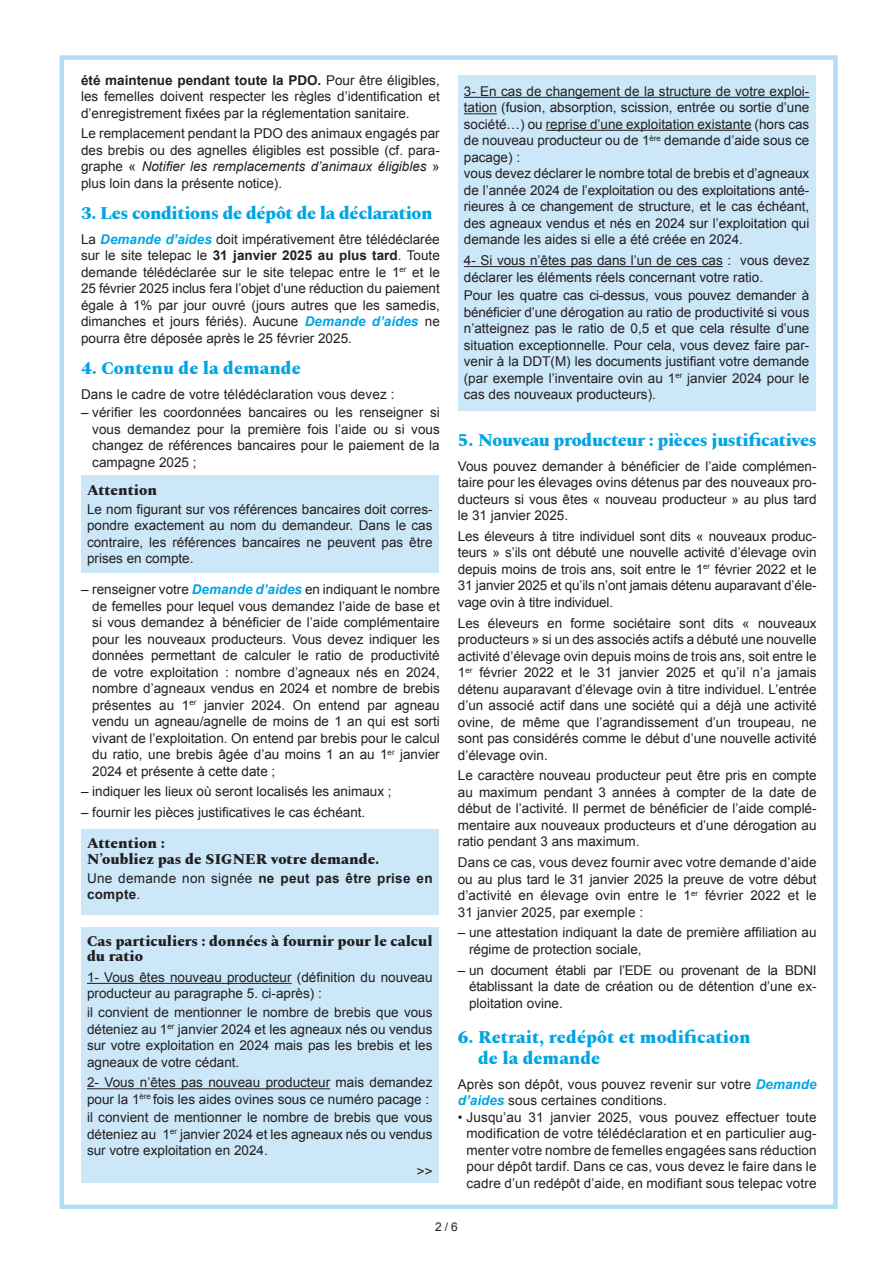
<style>
.page{position:relative;width:893px;height:1263px;background:#fff}
.page>*{position:absolute;margin:0;border:0;box-sizing:border-box;transform-origin:0 0}
.t1{font:800 18px/21px "Spectral";letter-spacing:-.01em;color:#00a5e3}
.t2{font:800 15px/16.5px "Spectral";color:#231f20}
.t3{font:13.5px/16.5px "Arial";color:#231f20;text-align:justify}
.t4{font:700 13.5px/16.5px "Arial";letter-spacing:.02em;color:#231f20}
.t5{font:12px "Arial";color:#231f20}
.s1{font-weight:700}
.s2{font-style:italic}
.s3{font-weight:700;font-style:italic;color:#00a5e3}
.s4{font-weight:400}
</style>
<div class="page">
<div style="left:60px;top:55px;width:778px;height:1154px;border:4px solid #b3ddf5"></div>
<div style="left:81px;top:475px;width:358px;height:98px;background:#cbe7f8"></div>
<div style="left:81px;top:830px;width:358px;height:85px;background:#cbe7f8"></div>
<div style="left:81px;top:928px;width:358px;height:255px;background:#cbe7f8"></div>
<hr style="left:87px;top:983px;width:205px;height:1px;background:#231f20">
<hr style="left:87px;top:1088px;width:243px;height:1px;background:#231f20">
<div style="left:458px;top:75px;width:357px;height:336px;background:#cbe7f8"></div>
<hr style="left:464px;top:97px;width:345px;height:1px;background:#231f20">
<hr style="left:464px;top:113px;width:33px;height:1px;background:#231f20">
<hr style="left:546px;top:130px;width:205px;height:1px;background:#231f20">
<hr style="left:464px;top:266px;width:259px;height:1px;background:#231f20">
<p class="t3" style="left:81px;top:72px;width:360px"><span class="s1">été maintenue pendant toute la PDO.</span> Pour être éligibles, les femelles doivent respecter les règles d’identification et d’enregistrement fixées par la réglementation sanitaire.</p>
<p class="t3" style="left:81px;top:125px;width:360px">Le remplacement pendant la PDO des animaux engagés par des brebis ou des agnelles éligibles est possible (cf. para&shy;graphe « <span class="s2">Notifier les remplacements d’animaux éligibles</span> » plus loin dans la présente notice).</p>
<h1 class="t1" style="left:81px;top:201px;width:353px">3. Les conditions de dépôt de la déclaration</h1>
<p class="t3" style="left:81px;top:231px;width:360px">La <span class="s3">Demande d’aides</span> doit impérativement être télédéclarée sur le site telepac le <span class="s1">31 janvier 2025 au plus tard</span>. Toute demande télédéclarée sur le site telepac entre le 1<sup>er</sup> et le 25 février 2025 inclus fera l’objet d’une réduction du paiement égale à 1% par jour ouvré (jours autres que les samedis, dimanches et jours fériés). Aucune <span class="s3">Demande d’aides</span> ne pourra être déposée après le 25 février 2025.</p>
<h1 class="t1" style="left:81px;top:356px;width:221px">4. Contenu de la demande</h1>
<p class="t3" style="left:81px;top:386px;width:315px">Dans le cadre de votre télédéclaration vous devez :</p>
<p class="t3" style="left:92px;top:405px;width:349px;text-indent:-11px">– vérifier les coordonnées bancaires ou les renseigner si vous demandez pour la première fois l’aide ou si vous changez de références bancaires pour le paiement de la campagne 2025 ;</p>
<p class="t2" style="left:87px;top:481px;width:71px">Attention</p>
<p class="t3" style="left:87px;top:501px;width:347px">Le nom figurant sur vos références bancaires doit corres&shy;pondre exactement au nom du demandeur. Dans le cas contraire, les références bancaires ne peuvent pas être prises en compte.</p>
<p class="t3" style="left:92px;top:581px;width:349px;text-indent:-11px">– renseigner votre <span class="s3">Demande d’aides</span> en indiquant le nombre de femelles pour lequel vous demandez l’aide de base et si vous demandez à bénéficier de l’aide complémentaire pour les nouveaux producteurs. Vous devez indiquer les données permettant de calculer le ratio de productivité de votre exploitation : nombre d’agneaux nés en 2024, nombre d’agneaux vendus en 2024 et nombre de brebis présentes au 1<sup>er</sup> janvier 2024. On entend par agneau vendu un agneau/agnelle de moins de 1 an qui est sorti vivant de l’exploitation. On entend par brebis pour le calcul du ratio, une brebis âgée d’au moins 1 an au 1<sup>er</sup> janvier 2024 et présente à cette date ;</p>
<p class="t3" style="left:81px;top:783px;width:312px">– indiquer les lieux où seront localisés les animaux ;</p>
<p class="t3" style="left:81px;top:804px;width:286px">– fournir les pièces justificatives le cas échéant.</p>
<p class="t2" style="left:87px;top:833px;width:294px">Attention :<br>N’oubliez pas de signer votre demande.</p>
<p class="t4" style="left:87px;top:870px;width:347px"><span class="s4">Une demande non signée</span> ne peut pas être prise en compte<span class="s4">.</span></p>
<p class="t2" style="left:87px;top:933px;width:347px;line-height:15px">Cas particuliers : données à fournir pour le calcul du ratio</p>
<p class="t3" style="left:87px;top:969px;width:347px">1- Vous êtes nouveau producteur (définition du nouveau producteur au paragraphe 5. ci-après) :</p>
<p class="t3" style="left:87px;top:1004px;width:347px">il convient de mentionner le nombre de brebis que vous déteniez au 1<sup>er</sup> janvier 2024 et les agneaux nés ou vendus sur votre exploitation en 2024 mais pas les brebis et les agneaux de votre cédant.</p>
<p class="t3" style="left:87px;top:1074px;width:347px">2- Vous n’êtes pas nouveau producteur mais demandez pour la 1<sup>ère</sup> fois les aides ovines sous ce numéro pacage :</p>
<p class="t3" style="left:87px;top:1109px;width:347px">il convient de mentionner le nombre de brebis que vous déteniez au 1<sup>er</sup> janvier 2024 et les agneaux nés ou vendus sur votre exploitation en 2024.</p>
<p class="t3" style="left:417px;top:1163px;width:17px">&gt;&gt;</p>
<p class="t3" style="left:464px;top:83px;width:347px;text-align:left">3- En cas de changement de la structure de votre exploi&shy;tation (fusion, absorption, scission, entrée ou sortie d’une société…) ou reprise d’une exploitation existante (hors cas de nouveau producteur ou de 1<sup>ère</sup> demande d’aide sous ce pacage) :<br>vous devez déclarer le nombre total de brebis et d’agneaux de l’année 2024 de l’exploitation ou des exploitations anté&shy;rieures à ce changement de structure, et le cas échéant, des agneaux vendus et nés en 2024 sur l’exploitation qui demande les aides si elle a été créée en 2024.</p>
<p class="t3" style="left:464px;top:252px;width:347px">4- Si vous n’êtes pas dans l’un de ces cas : vous devez déclarer les éléments réels concernant votre ratio.</p>
<p class="t3" style="left:464px;top:287px;width:347px">Pour les quatre cas ci-dessus, vous pouvez demander à bénéficier d’une dérogation au ratio de productivité si vous n’atteignez pas le ratio de 0,5 et que cela résulte d’une situation exceptionnelle. Pour cela, vous devez faire par&shy;venir à la DDT(M) les documents justifiant votre demande (par exemple l’inventaire ovin au 1<sup>er</sup> janvier 2024 pour le cas des nouveaux producteurs).</p>
<h1 class="t1" style="left:458px;top:428px;width:360px">5. Nouveau producteur : pièces justificatives</h1>
<p class="t3" style="left:458px;top:458px;width:360px">Vous pouvez demander à bénéficier de l’aide complémen&shy;taire pour les élevages ovins détenus par des nouveaux pro&shy;ducteurs si vous êtes « nouveau producteur » au plus tard le 31 janvier 2025.</p>
<p class="t3" style="left:458px;top:528px;width:360px">Les éleveurs à titre individuel sont dits « nouveaux produc&shy;teurs » s’ils ont débuté une nouvelle activité d’élevage ovin depuis moins de trois ans, soit entre le 1<sup>er</sup> février 2022 et le 31 janvier 2025 et qu’ils n’ont jamais détenu auparavant d’éle&shy;vage ovin à titre individuel.</p>
<p class="t3" style="left:458px;top:615px;width:360px">Les éleveurs en forme sociétaire sont dits « nouveaux producteurs » si un des associés actifs a débuté une nouvelle activité d’élevage ovin depuis moins de trois ans, soit entre le 1<sup>er</sup> février 2022 et le 31 janvier 2025 et qu’il n’a jamais détenu auparavant d’élevage ovin à titre individuel. L’entrée d’un associé actif dans une société qui a déjà une activité ovine, de même que l’agrandissement d’un troupeau, ne sont pas considérés comme le début d’une nouvelle activité d’élevage ovin.</p>
<p class="t3" style="left:458px;top:768px;width:360px">Le caractère nouveau producteur peut être pris en compte au maximum pendant 3 années à compter de la date de début de l’activité. Il permet de bénéficier de l’aide complé&shy;mentaire aux nouveaux producteurs et d’une dérogation au ratio pendant 3 ans maximum.</p>
<p class="t3" style="left:458px;top:854px;width:360px">Dans ce cas, vous devez fournir avec votre demande d’aide ou au plus tard le 31 janvier 2025 la preuve de votre début d’activité en élevage ovin entre le 1<sup>er</sup> février 2022 et le 31 janvier 2025, par exemple :</p>
<p class="t3" style="left:469px;top:925px;width:349px;text-indent:-11px">– une attestation indiquant la date de première affiliation au régime de protection sociale,</p>
<p class="t3" style="left:469px;top:962px;width:349px;text-indent:-11px">– un document établi par l’EDE ou provenant de la BDNI établissant la date de création ou de détention d’une ex&shy;ploitation ovine.</p>
<h1 class="t1" style="left:478px;top:1025px;width:274px;text-indent:-20px">6. Retrait, redépôt et modification de la demande</h1>
<p class="t3" style="left:458px;top:1076px;width:360px">Après son dépôt, vous pouvez revenir sur votre <span class="s3">Demande d’aides</span> sous certaines conditions.</p>
<p class="t3" style="left:467px;top:1109px;width:351px;text-indent:-9px">• Jusqu’au 31 janvier 2025, vous pouvez effectuer toute modification de votre télédéclaration et en particulier aug&shy;menter votre nombre de femelles engagées sans réduction pour dépôt tardif. Dans ce cas, vous devez le faire dans le cadre d’un redépôt d’aide, en modifiant sous telepac votre</p>
<p class="t5" style="left:435px;top:1219px;width:24px">2 / 6</p>
</div>
